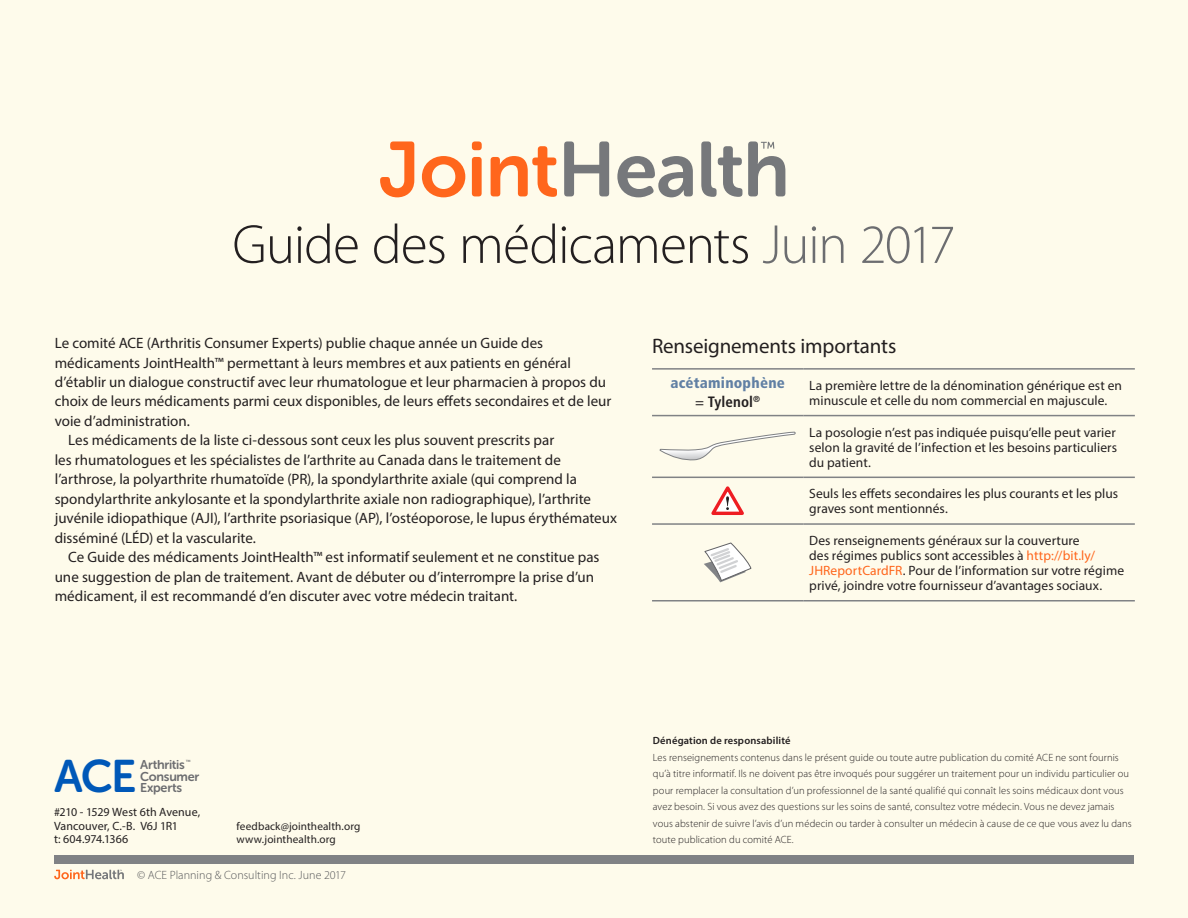
<style>
.page{position:relative;width:1188px;height:918px;background:#fefbeb}
.page>*{position:absolute;margin:0;border:0;box-sizing:border-box;transform-origin:0 0}
.DrugName{font:300 55.5px "Myriad Pro";letter-spacing:-.02em;color:#231f20}
.t1{font:45.45px "Museo Sans Rounded 700";color:#0058b8}
.cell_text{font:21px "Myriad Pro";letter-spacing:-.005em;color:#231f20}
.text_indent{font:15px/19.5px "Myriad Pro";color:#231f20}
.DrugName-2{font:900 condensed 15px "Frutiger";letter-spacing:.015em;color:#6180a4}
.cell_text-2{font:700 condensed 15px "Frutiger";letter-spacing:.005em;color:#231f20}
.text_indent-2{font:13.5px/15px "Myriad Pro";letter-spacing:.005em;color:#231f20}
.t2{font:12.75px/11.7px "Museo Sans Rounded 700";letter-spacing:-.02em;color:#6c6d70}
.Text_1st{font:12px/13.5px "Myriad Pro";color:#231f20}
.t3{font:300 12px "Myriad Pro";color:#57585a}
.text_1st{font:12px "Myriad Pro";color:#231f20}
.text_1st-2{font:11.25px/13.5px "Myriad Pro";letter-spacing:.01em;color:#231f20}
.text_1st-3{font:300 10.5px/16.5px "Myriad Pro";letter-spacing:.01em;color:#231f20}
.text_1st-4{font:600 10.5px "Myriad Pro";letter-spacing:.015em;color:#231f20}
.t4{font:7.65px "Myriad Pro";color:#6c6d70}
.s1{color:#6c6d70}
.s2{font-weight:400}
.s3{color:#ff661c}
</style>
<div class="page">
<svg style="left:54px;top:870px;width:70px;height:9px"></svg>
<svg style="left:380px;top:141px;width:34px;height:56px"></svg>
<svg style="left:422px;top:156px;width:43px;height:41px"></svg>
<svg style="left:472px;top:141px;width:10px;height:55px"></svg>
<svg style="left:491px;top:146px;width:66px;height:51px"></svg>
<svg style="left:564px;top:141px;width:45px;height:55px"></svg>
<svg style="left:617px;top:156px;width:76px;height:41px"></svg>
<svg style="left:701px;top:141px;width:41px;height:56px"></svg>
<svg style="left:748px;top:141px;width:37px;height:55px"></svg>
<div style="left:54px;top:855px;width:1080px;height:9px;background:#808285"></div>
<hr style="left:652px;top:368px;width:151px;height:2px;background:#808285">
<hr style="left:803px;top:368px;width:332px;height:2px;background:#808285">
<hr style="left:652px;top:415px;width:151px;height:1px;background:#808285">
<hr style="left:803px;top:415px;width:332px;height:1px;background:#808285">
<hr style="left:652px;top:477px;width:151px;height:1px;background:#808285">
<hr style="left:803px;top:477px;width:332px;height:1px;background:#808285">
<hr style="left:652px;top:523px;width:151px;height:2px;background:#808285">
<hr style="left:803px;top:523px;width:332px;height:2px;background:#808285">
<hr style="left:652px;top:600px;width:151px;height:2px;background:#808285">
<hr style="left:803px;top:600px;width:332px;height:2px;background:#808285">
<svg style="left:659px;top:432px;width:137px;height:29px"></svg>
<svg style="left:711px;top:486px;width:33px;height:29px"></svg>
<svg style="left:704px;top:542px;width:48px;height:40px"></svg>
<p class="DrugName" style="left:232px;top:211px;width:725px">Guide des médicaments <span class="s1">Juin 2017</span></p>
<p class="text_indent" style="left:55px;top:333px;width:558px">Le comité ACE (Arthritis Consumer Experts) publie chaque année un Guide des médicaments JointHealth™ permettant à leurs membres et aux patients en général d’établir un dialogue constructif avec leur rhumatologue et leur pharmacien à propos du choix de leurs médicaments parmi ceux disponibles, de leurs effets secondaires et de leur voie d’administration.</p>
<p class="text_indent" style="left:55px;top:430px;width:564px;text-indent:14px">Les médicaments de la liste ci-dessous sont ceux les plus souvent prescrits par<br>les rhumatologues et les spécialistes de l’arthrite au Canada dans le traitement de l’arthrose, la polyarthrite rhumatoïde (PR), la spondylarthrite axiale (qui comprend la spondylarthrite ankylosante et la spondylarthrite axiale non radiographique), l’arthrite juvénile idiopathique (AJI), l’arthrite psoriasique (AP), l’ostéoporose, le lupus érythémateux disséminé (LÉD) et la vascularite.</p>
<p class="text_indent" style="left:55px;top:547px;width:546px;text-indent:14px">Ce Guide des médicaments JointHealth™ est informatif seulement et ne constitue pas une suggestion de plan de traitement. Avant de débuter ou d’interrompre la prise d’un médicament, il est recommandé d’en discuter avec votre médecin traitant.</p>
<p class="cell_text" style="left:652px;top:333px;width:246px">Renseignements importants</p>
<p class="DrugName-2" style="left:670px;top:374px;width:116px">acétaminophène</p>
<p class="cell_text-2" style="left:695px;top:393px;width:67px"><span class="s2">=</span> Tylenol<sup>®</sup></p>
<p class="text_indent-2" style="left:809px;top:378px;width:314px">La première lettre de la dénomination générique est en minuscule et celle du nom commercial en majuscule.</p>
<p class="text_indent-2" style="left:809px;top:424px;width:309px;text-align:justify">La posologie n’est pas indiquée puisqu’elle peut varier selon la gravité de l’infection et les besoins particuliers du patient.</p>
<p class="text_indent-2" style="left:809px;top:486px;width:310px">Seuls les effets secondaires les plus courants et les plus graves sont mentionnés.</p>
<p class="text_indent-2" style="left:809px;top:533px;width:316px">Des renseignements généraux sur la couverture<br>des régimes publics sont accessibles à <span class="s3">http://bit.ly/ JHReportCardFR</span>. Pour de l’information sur votre régime privé, joindre votre fournisseur d’avantages sociaux.</p>
<p class="t1" style="left:54px;top:751px;width:84px">ACE</p>
<p class="t2" style="left:140px;top:759px;width:61px">Arthritis<br>Consumer<br>Experts</p>
<p class="t4" style="left:186px;top:758px;width:6px">™</p>
<p class="Text_1st" style="left:54px;top:805px;width:148px">#210 - 1529 West 6th Avenue,<br>Vancouver, C.-B. V6J 1R1</p>
<p class="text_1st" style="left:54px;top:832px;width:76px">t: 604.974.1366</p>
<p class="text_1st-2" style="left:237px;top:819px;width:125px">feedback@jointhealth.org www.jointhealth.org</p>
<p class="t3" style="left:137px;top:868px;width:210px">© ACE Planning &amp; Consulting Inc. June 2017</p>
<p class="text_1st-4" style="left:653px;top:734px;width:139px">Dénégation de responsabilité</p>
<p class="text_1st-3" style="left:653px;top:749px;width:480px">Les renseignements contenus dans le présent guide ou toute autre publication du comité ACE ne sont fournis qu’à titre informatif. Ils ne doivent pas être invoqués pour suggérer un traitement pour un individu particulier ou pour remplacer la consultation d’un professionnel de la santé qualifié qui connaît les soins médicaux dont vous avez besoin. Si vous avez des questions sur les soins de santé, consultez votre médecin. Vous ne devez jamais vous abstenir de suivre l’avis d’un médecin ou tarder à consulter un médecin à cause de ce que vous avez lu dans toute publication du comité ACE.</p>
</div>
